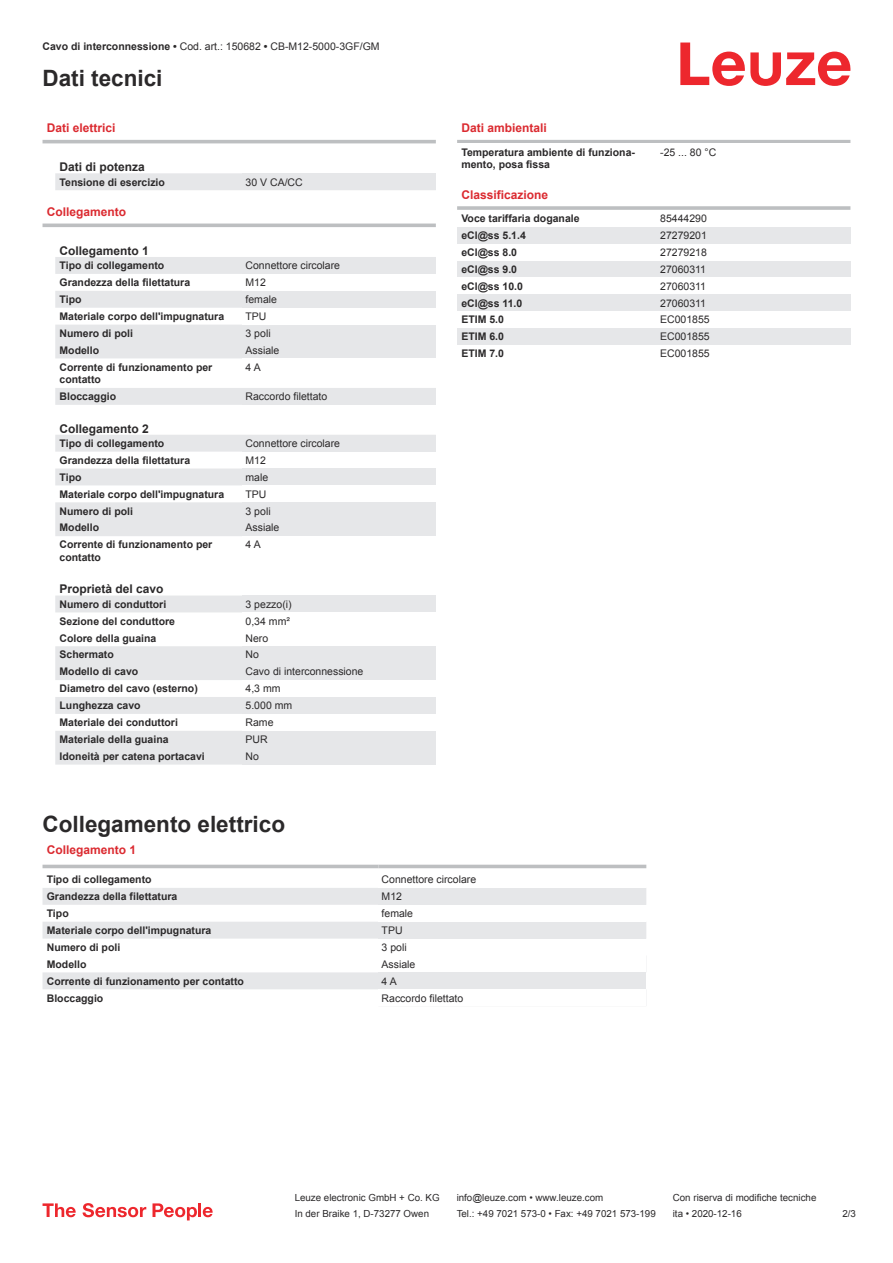
<style>
.page{position:relative;width:893px;height:1263px;background:#fff}
.page>*{position:absolute;margin:0;border:0;box-sizing:border-box;transform-origin:0 0}
.t1{font:700 22.5px "Arial";color:#2b292a}
.t2{font:700 12px "Arial";color:#db2a30}
.t3{font:700 12px "Arial";color:#2b292a}
.t4{font:700 10.5px/12.6px "Arial";color:#2b292a}
.t5{font:10.5px "Arial";color:#2b292a}
.t6{font:9.75px "Arial";color:#2b292a}
.s1{font-weight:700}
</style>
<div class="page">
<svg style="left:680px;top:43px;width:170px;height:43px"></svg>
<svg style="left:55px;top:173px;width:187px;height:592px"></svg>
<hr style="left:43px;top:140px;width:393px;height:3px;background:#bdbfc1">
<div style="left:242px;top:173px;width:194px;height:17px;background:#e6e7e9"></div>
<div style="left:43px;top:207px;width:393px;height:18px;background:#fff"></div>
<hr style="left:43px;top:224px;width:393px;height:3px;background:#bdbfc1">
<div style="left:242px;top:257px;width:194px;height:17px;background:#e6e7e9"></div>
<div style="left:242px;top:291px;width:194px;height:17px;background:#e6e7e9"></div>
<div style="left:242px;top:325px;width:194px;height:16px;background:#e6e7e9"></div>
<div style="left:242px;top:341px;width:194px;height:17px;background:#e6e7e9"></div>
<div style="left:242px;top:388px;width:194px;height:17px;background:#e6e7e9"></div>
<div style="left:242px;top:435px;width:194px;height:17px;background:#e6e7e9"></div>
<div style="left:242px;top:468px;width:194px;height:17px;background:#e6e7e9"></div>
<div style="left:242px;top:502px;width:194px;height:17px;background:#e6e7e9"></div>
<div style="left:242px;top:519px;width:194px;height:17px;background:#e6e7e9"></div>
<div style="left:242px;top:595px;width:194px;height:17px;background:#e6e7e9"></div>
<div style="left:242px;top:646px;width:194px;height:17px;background:#e6e7e9"></div>
<div style="left:242px;top:663px;width:194px;height:17px;background:#e6e7e9"></div>
<div style="left:242px;top:697px;width:194px;height:17px;background:#e6e7e9"></div>
<div style="left:242px;top:731px;width:194px;height:17px;background:#e6e7e9"></div>
<div style="left:242px;top:748px;width:194px;height:17px;background:#e6e7e9"></div>
<svg style="left:43px;top:864px;width:603px;height:5px"></svg>
<svg style="left:43px;top:888px;width:335px;height:101px"></svg>
<hr style="left:43px;top:865px;width:335px;height:3px;background:#bdbfc1">
<hr style="left:378px;top:865px;width:268px;height:3px;background:#bdbfc1">
<div style="left:378px;top:888px;width:268px;height:17px;background:#e6e7e9"></div>
<div style="left:378px;top:922px;width:268px;height:16px;background:#e6e7e9"></div>
<div style="left:378px;top:972px;width:268px;height:17px;background:#e6e7e9"></div>
<hr style="left:457px;top:140px;width:393px;height:3px;background:#bdbfc1">
<hr style="left:457px;top:206px;width:393px;height:4px;background:#c6c8c9">
<div style="left:457px;top:227px;width:200px;height:17px;background:#e6e7e9"></div>
<div style="left:657px;top:227px;width:193px;height:17px;background:#e6e7e9"></div>
<div style="left:457px;top:261px;width:200px;height:16px;background:#e6e7e9"></div>
<div style="left:657px;top:261px;width:193px;height:16px;background:#e6e7e9"></div>
<div style="left:457px;top:294px;width:200px;height:17px;background:#e6e7e9"></div>
<div style="left:657px;top:294px;width:193px;height:17px;background:#e6e7e9"></div>
<div style="left:457px;top:328px;width:200px;height:17px;background:#e6e7e9"></div>
<div style="left:657px;top:328px;width:193px;height:17px;background:#e6e7e9"></div>
<svg style="left:43px;top:1203px;width:33px;height:14px"></svg>
<svg style="left:83px;top:1203px;width:63px;height:14px"></svg>
<svg style="left:153px;top:1203px;width:44px;height:17px"></svg>
<hr style="left:198px;top:1203px;width:3px;height:14px;background:#ed272d">
<svg style="left:203px;top:1207px;width:10px;height:10px"></svg>
<p class="t5" style="left:43px;top:43px;width:339px"><span class="s1">Cavo di interconnessione •</span> Cod. art.: 150682 <span class="s1">•</span> CB-M12-5000-3GF/GM</p>
<h1 class="t1" style="left:43px;top:70px;width:122px">Dati tecnici</h1>
<p class="t2" style="left:47px;top:123px;width:70px">Dati elettrici</p>
<p class="t3" style="left:60px;top:162px;width:87px">Dati di potenza</p>
<p class="t4" style="left:60px;top:176px;width:107px">Tensione di esercizio</p>
<p class="t5" style="left:246px;top:178px;width:59px">30 V CA/CC</p>
<p class="t2" style="left:47px;top:207px;width:81px">Collegamento</p>
<p class="t3" style="left:60px;top:246px;width:91px">Collegamento 1</p>
<p class="t4" style="left:60px;top:260px;width:106px">Tipo di collegamento</p>
<p class="t5" style="left:246px;top:262px;width:96px">Connettore circolare</p>
<p class="t4" style="left:60px;top:277px;width:132px">Grandezza della filettatura</p>
<p class="t5" style="left:246px;top:278px;width:22px">M12</p>
<p class="t4" style="left:60px;top:294px;width:23px">Tipo</p>
<p class="t5" style="left:246px;top:295px;width:33px">female</p>
<p class="t4" style="left:60px;top:311px;width:166px">Materiale corpo dell'impugnatura</p>
<p class="t5" style="left:246px;top:312px;width:22px">TPU</p>
<p class="t4" style="left:60px;top:328px;width:75px">Numero di poli</p>
<p class="t5" style="left:246px;top:329px;width:27px">3 poli</p>
<p class="t4" style="left:60px;top:345px;width:41px">Modello</p>
<p class="t5" style="left:246px;top:346px;width:35px">Assiale</p>
<p class="t4" style="left:60px;top:362px;width:154px">Corrente di funzionamento per contatto</p>
<p class="t5" style="left:246px;top:363px;width:17px">4 A</p>
<p class="t4" style="left:60px;top:391px;width:58px">Bloccaggio</p>
<p class="t5" style="left:246px;top:392px;width:83px">Raccordo filettato</p>
<p class="t3" style="left:60px;top:424px;width:91px">Collegamento 2</p>
<p class="t4" style="left:60px;top:438px;width:106px">Tipo di collegamento</p>
<p class="t5" style="left:246px;top:439px;width:96px">Connettore circolare</p>
<p class="t4" style="left:60px;top:455px;width:132px">Grandezza della filettatura</p>
<p class="t5" style="left:246px;top:456px;width:22px">M12</p>
<p class="t4" style="left:60px;top:472px;width:23px">Tipo</p>
<p class="t5" style="left:246px;top:473px;width:24px">male</p>
<p class="t4" style="left:60px;top:489px;width:166px">Materiale corpo dell'impugnatura</p>
<p class="t5" style="left:246px;top:490px;width:22px">TPU</p>
<p class="t4" style="left:60px;top:505px;width:75px">Numero di poli</p>
<p class="t5" style="left:246px;top:507px;width:27px">3 poli</p>
<p class="t4" style="left:60px;top:522px;width:41px">Modello</p>
<p class="t5" style="left:246px;top:524px;width:35px">Assiale</p>
<p class="t4" style="left:60px;top:539px;width:154px">Corrente di funzionamento per contatto</p>
<p class="t5" style="left:246px;top:541px;width:17px">4 A</p>
<p class="t3" style="left:60px;top:585px;width:106px">Proprietà del cavo</p>
<p class="t4" style="left:60px;top:599px;width:108px">Numero di conduttori</p>
<p class="t5" style="left:246px;top:600px;width:48px">3 pezzo(i)</p>
<p class="t4" style="left:60px;top:616px;width:117px">Sezione del conduttore</p>
<p class="t5" style="left:246px;top:617px;width:46px">0,34 mm²</p>
<p class="t4" style="left:60px;top:632px;width:98px">Colore della guaina</p>
<p class="t5" style="left:246px;top:634px;width:24px">Nero</p>
<p class="t4" style="left:60px;top:649px;width:56px">Schermato</p>
<p class="t5" style="left:246px;top:651px;width:15px">No</p>
<p class="t4" style="left:60px;top:666px;width:80px">Modello di cavo</p>
<p class="t5" style="left:246px;top:668px;width:119px">Cavo di interconnessione</p>
<p class="t4" style="left:60px;top:683px;width:140px">Diametro del cavo (esterno)</p>
<p class="t5" style="left:246px;top:685px;width:37px">4,3 mm</p>
<p class="t4" style="left:60px;top:700px;width:83px">Lunghezza cavo</p>
<p class="t5" style="left:246px;top:701px;width:48px">5.000 mm</p>
<p class="t4" style="left:60px;top:717px;width:120px">Materiale dei conduttori</p>
<p class="t5" style="left:246px;top:718px;width:30px">Rame</p>
<p class="t4" style="left:60px;top:734px;width:111px">Materiale della guaina</p>
<p class="t5" style="left:246px;top:735px;width:24px">PUR</p>
<p class="t4" style="left:60px;top:751px;width:147px">Idoneità per catena portacavi</p>
<p class="t5" style="left:246px;top:752px;width:15px">No</p>
<p class="t2" style="left:461px;top:123px;width:87px">Dati ambientali</p>
<p class="t4" style="left:461px;top:147px;width:175px">Temperatura ambiente di funziona&shy;mento, posa fissa</p>
<p class="t5" style="left:660px;top:148px;width:58px">-25 ... 80 °C</p>
<p class="t2" style="left:461px;top:190px;width:88px">Classificazione</p>
<p class="t4" style="left:461px;top:213px;width:120px">Voce tariffaria doganale</p>
<p class="t5" style="left:660px;top:214px;width:48px">85444290</p>
<p class="t4" style="left:461px;top:230px;width:66px">eCl@ss 5.1.4</p>
<p class="t5" style="left:660px;top:231px;width:48px">27279201</p>
<p class="t4" style="left:461px;top:247px;width:57px">eCl@ss 8.0</p>
<p class="t5" style="left:660px;top:248px;width:48px">27279218</p>
<p class="t4" style="left:461px;top:264px;width:57px">eCl@ss 9.0</p>
<p class="t5" style="left:660px;top:265px;width:47px">27060311</p>
<p class="t4" style="left:461px;top:281px;width:63px">eCl@ss 10.0</p>
<p class="t5" style="left:660px;top:282px;width:47px">27060311</p>
<p class="t4" style="left:461px;top:298px;width:63px">eCl@ss 11.0</p>
<p class="t5" style="left:660px;top:299px;width:47px">27060311</p>
<p class="t4" style="left:461px;top:314px;width:44px">ETIM 5.0</p>
<p class="t5" style="left:660px;top:316px;width:51px">EC001855</p>
<p class="t4" style="left:461px;top:331px;width:44px">ETIM 6.0</p>
<p class="t5" style="left:660px;top:333px;width:51px">EC001855</p>
<p class="t4" style="left:461px;top:348px;width:44px">ETIM 7.0</p>
<p class="t5" style="left:660px;top:350px;width:51px">EC001855</p>
<h1 class="t1" style="left:43px;top:815px;width:244px">Collegamento elettrico</h1>
<p class="t2" style="left:47px;top:845px;width:91px">Collegamento 1</p>
<p class="t4" style="left:47px;top:874px;width:106px">Tipo di collegamento</p>
<p class="t5" style="left:382px;top:875px;width:96px">Connettore circolare</p>
<p class="t4" style="left:47px;top:891px;width:132px">Grandezza della filettatura</p>
<p class="t5" style="left:382px;top:892px;width:22px">M12</p>
<p class="t4" style="left:47px;top:908px;width:23px">Tipo</p>
<p class="t5" style="left:382px;top:909px;width:33px">female</p>
<p class="t4" style="left:47px;top:925px;width:166px">Materiale corpo dell'impugnatura</p>
<p class="t5" style="left:382px;top:926px;width:23px">TPU</p>
<p class="t4" style="left:47px;top:942px;width:75px">Numero di poli</p>
<p class="t5" style="left:382px;top:943px;width:27px">3 poli</p>
<p class="t4" style="left:47px;top:959px;width:41px">Modello</p>
<p class="t5" style="left:382px;top:960px;width:35px">Assiale</p>
<p class="t4" style="left:47px;top:975px;width:199px">Corrente di funzionamento per contatto</p>
<p class="t5" style="left:382px;top:977px;width:17px">4 A</p>
<p class="t4" style="left:47px;top:992px;width:58px">Bloccaggio</p>
<p class="t5" style="left:382px;top:994px;width:83px">Raccordo filettato</p>
<p class="t6" style="left:295px;top:1194px;width:146px">Leuze electronic GmbH + Co. KG</p>
<p class="t6" style="left:457px;top:1194px;width:148px">info@leuze.com • www.leuze.com</p>
<p class="t6" style="left:673px;top:1194px;width:145px">Con riserva di modifiche tecniche</p>
<p class="t6" style="left:295px;top:1210px;width:136px">In der Braike 1, D-73277 Owen</p>
<p class="t6" style="left:457px;top:1210px;width:201px">Tel.: +49 7021 573-0 • Fax: +49 7021 573-199</p>
<p class="t6" style="left:673px;top:1210px;width:70px">ita • 2020-12-16</p>
<p class="t6" style="left:842px;top:1210px;width:15px">2 /3</p>
</div>
